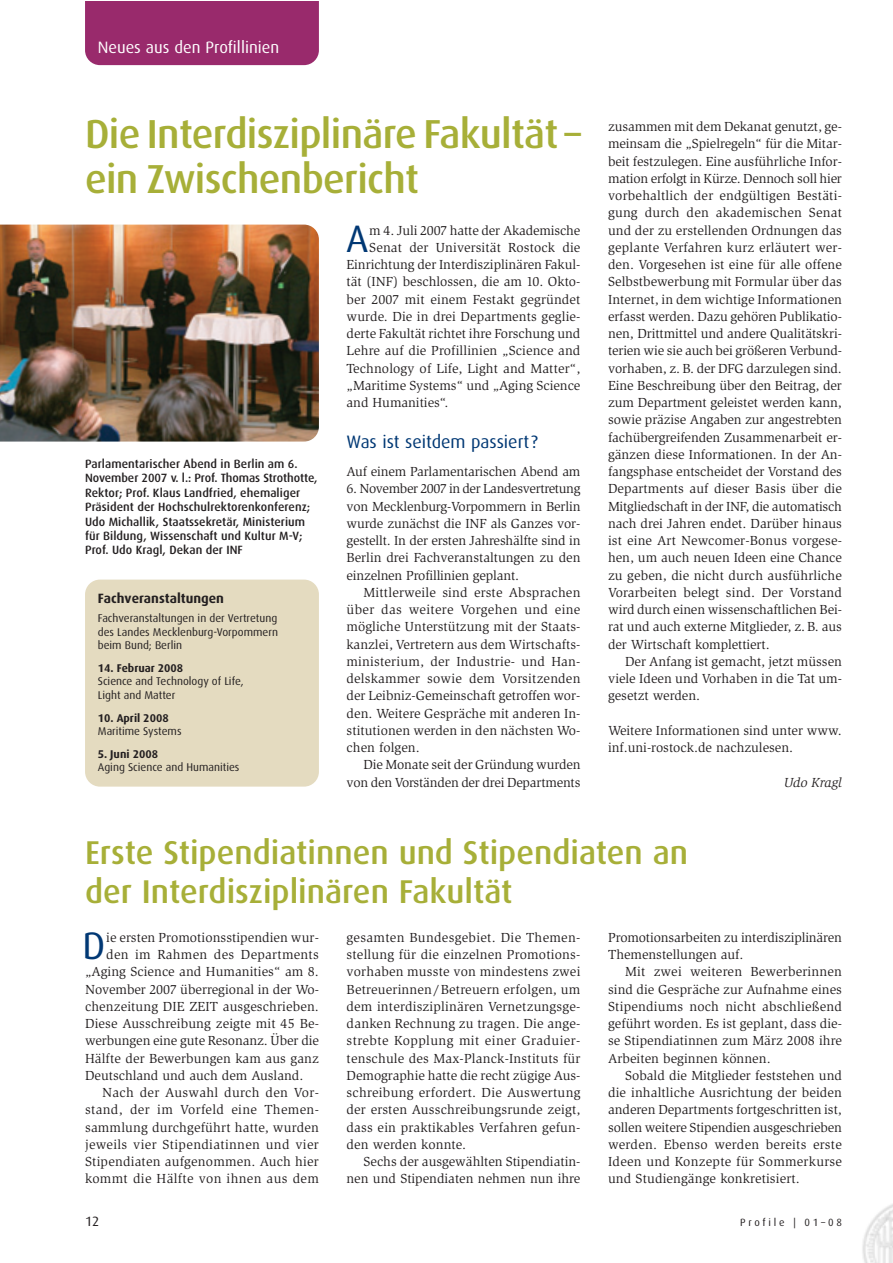
<style>
.page{position:relative;width:893px;height:1263px;background:#fff}
.page>*{position:absolute;margin:0;border:0;box-sizing:border-box;transform-origin:0 0}
.t1{font:500 40.5px/45px "Dax Pro";letter-spacing:-.015em;color:#a7af38}
.t2{font:38.25px "Dax Pro";color:#013874}
.t3{font:500 33px/39px "Dax Pro";color:#a7af38}
.t4{font:18px "Dax Pro";color:#013874}
.t5{font:16.5px "Dax Pro";color:#fff}
.t6{font:13.5px/17.2px "AT Slimbach";color:#231f20;text-align:justify}
.t7{font:13.5px "AT Slimbach";letter-spacing:.025em;color:#231f20}
.t8{font:13.5px "AT Slimbach";letter-spacing:.02em;color:#231f20}
.t9{font:700 13.5px "Dax Pro";color:#231f20}
.t10{font:italic 13.5px "AT Slimbach";color:#231f20}
.t11{font:13.5px "Dax Pro";color:#231f20}
.t12{font:500 12px/14.4px "Dax Pro";letter-spacing:.005em;color:#231f20}
.t13{font:11.25px/13.8px "Dax Pro";color:#231f20;text-align:justify}
.t14{font:700 11.25px "Dax Pro";color:#231f20}
.t15{font:10.5px "Dax Pro";letter-spacing:.265em;color:#231f20}
</style>
<div class="page">
<img style="left:862px;top:1204px;width:31px;height:59px">
<div style="left:85px;top:1px;width:234px;height:64px;background:#992a6c"></div>
<div style="left:85px;top:580px;width:234px;height:207px;background:#e4dbc0;border-radius:15px"></div>
<img style="left:0;top:225px;width:319px;height:217px">
<p class="t5" style="left:98px;top:40px;width:183px">Neues aus den Profillinien</p>
<h1 class="t1" style="left:85px;top:114px;width:498px">Die Interdisziplinäre Fakultät – ein Zwischenbericht</h1>
<p class="t12" style="left:85px;top:457px;width:234px">Parlamentarischer Abend in Berlin am 6.<br>November 2007 v. l.: Prof. Thomas Strothotte, Rektor; Prof. Klaus Landfried, ehemaliger Präsident der Hochschulrektorenkonferenz; Udo Michallik, Staatssekretär, Ministerium für Bildung, Wissenschaft und Kultur M-V; Prof. Udo Kragl, Dekan der INF</p>
<p class="t9" style="left:98px;top:592px;width:128px">Fachveranstaltungen</p>
<p class="t13" style="left:98px;top:612px;width:182px">Fachveranstaltungen in der Vertretung des Landes Mecklenburg-Vorpommern beim Bund; Berlin</p>
<p class="t14" style="left:98px;top:663px;width:87px">14. Februar 2008</p>
<p class="t13" style="left:98px;top:675px;width:147px">Science and Technology of Life,<br>Light and Matter</p>
<p class="t14" style="left:98px;top:713px;width:72px">10. April 2008</p>
<p class="t13" style="left:98px;top:725px;width:85px">Maritime Systems</p>
<p class="t14" style="left:98px;top:749px;width:62px">5. Juni 2008</p>
<p class="t13" style="left:98px;top:761px;width:143px">Aging Science and Humanities</p>
<h2 class="t2" style="left:346px;top:222px;width:24px">A</h2>
<p class="t6" style="left:369px;top:223px;width:213px">m 4. Juli 2007 hatte der Akademische</p>
<p class="t6" style="left:369px;top:240px;width:213px">Senat der Universität Rostock die</p>
<p class="t6" style="left:347px;top:257px;width:235px">Einrichtung der Interdisziplinären Fakul-</p>
<p class="t6" style="left:347px;top:274px;width:235px">tät (INF) beschlossen, die am 10. Okto-</p>
<p class="t6" style="left:347px;top:292px;width:235px">ber 2007 mit einem Festakt gegründet</p>
<p class="t6" style="left:347px;top:309px;width:235px">wurde. Die in drei Departments geglie-</p>
<p class="t6" style="left:347px;top:326px;width:235px">derte Fakultät richtet ihre Forschung und</p>
<p class="t6" style="left:347px;top:343px;width:235px">Lehre auf die Profillinien „Science and</p>
<p class="t6" style="left:347px;top:361px;width:235px">Technology of Life, Light and Matter“,</p>
<p class="t6" style="left:347px;top:378px;width:235px">„Maritime Systems“ und „Aging Science</p>
<p class="t6" style="left:347px;top:395px;width:103px">and Humanities“.</p>
<h3 class="t4" style="left:347px;top:433px;width:193px">Was ist seitdem passiert?</h3>
<p class="t6" style="left:347px;top:464px;width:235px">Auf einem Parlamentarischen Abend am</p>
<p class="t6" style="left:347px;top:481px;width:235px">6. November 2007 in der Landesvertretung von Mecklenburg-Vorpommern in Berlin wurde zunächst die INF als Ganzes vor&shy;gestellt. In der ersten Jahreshälfte sind in Berlin drei Fachveranstaltungen zu den einzelnen Profillinien geplant.</p>
<p class="t6" style="left:347px;top:585px;width:235px;text-indent:17px">Mittlerweile sind erste Absprachen über das weitere Vorgehen und eine mögliche Unterstützung mit der Staats&shy;kanzlei, Vertretern aus dem Wirtschafts&shy;ministerium, der Industrie- und Han&shy;delskammer sowie dem Vorsitzenden der Leibniz-Gemeinschaft getroffen wor&shy;den. Weitere Gespräche mit anderen In&shy;stitutionen werden in den nächsten Wo&shy;chen folgen.</p>
<p class="t6" style="left:347px;top:757px;width:235px;text-align:right">Die Monate seit der Gründung wurden von den Vorständen der drei Departments</p>
<p class="t6" style="left:608px;top:119px;width:235px">zusammen mit dem Dekanat genutzt, ge&shy;meinsam die „Spielregeln“ für die Mitar&shy;beit festzulegen. Eine ausführliche Infor&shy;mation erfolgt in Kürze. Dennoch soll hier vorbehaltlich der endgültigen Bestäti&shy;gung durch den akademischen Senat und der zu erstellenden Ordnungen das geplante Verfahren kurz erläutert wer&shy;den. Vorgesehen ist eine für alle offene Selbstbewerbung mit Formular über das Internet, in dem wichtige Informationen erfasst werden. Dazu gehören Publikatio&shy;nen, Drittmittel und andere Qualitätskri&shy;terien wie sie auch bei größeren Verbund&shy;vorhaben, z. B. der DFG darzulegen sind.<br>Eine Beschreibung über den Beitrag, der zum Department geleistet werden kann, sowie präzise Angaben zur angestrebten fachübergreifenden Zusammenarbeit er&shy;gänzen diese Informationen. In der An&shy;fangsphase entscheidet der Vorstand des Departments auf dieser Basis über die Mitgliedschaft in der INF, die automatisch nach drei Jahren endet. Darüber hinaus ist eine Art Newcomer-Bonus vorgese&shy;hen, um auch neuen Ideen eine Chance zu geben, die nicht durch ausführliche Vorarbeiten belegt sind. Der Vorstand wird durch einen wissenschaftlichen Bei&shy;rat und auch externe Mitglieder, z. B. aus der Wirtschaft komplettiert.</p>
<p class="t6" style="left:608px;top:654px;width:235px;text-indent:17px">Der Anfang ist gemacht, jetzt müssen viele Ideen und Vorhaben in die Tat um&shy;gesetzt werden.</p>
<p class="t6" style="left:608px;top:723px;width:235px">Weitere Informationen sind unter www. inf.uni-rostock.de nachzulesen.</p>
<p class="t10" style="left:784px;top:777px;width:59px">Udo Kragl</p>
<h3 class="t3" style="left:85px;top:835px;width:605px">Erste Stipendiatinnen und Stipendiaten an der Interdisziplinären Fakultät</h3>
<h2 class="t2" style="left:82px;top:929px;width:24px">D</h2>
<p class="t6" style="left:106px;top:930px;width:214px">ie ersten Promotionsstipendien wur-</p>
<p class="t8" style="left:106px;top:949px;width:214px">den im Rahmen des Departments</p>
<p class="t6" style="left:85px;top:964px;width:235px">„Aging Science and Humanities“ am 8.</p>
<p class="t6" style="left:85px;top:982px;width:235px">November 2007 überregional in der Wo-</p>
<p class="t6" style="left:85px;top:999px;width:235px">chenzeitung DIE ZEIT ausgeschrieben.</p>
<p class="t6" style="left:85px;top:1016px;width:235px">Diese Ausschreibung zeigte mit 45 Be-</p>
<p class="t6" style="left:85px;top:1033px;width:235px">werbungen eine gute Resonanz. Über die</p>
<p class="t6" style="left:85px;top:1051px;width:235px">Hälfte der Bewerbungen kam aus ganz</p>
<p class="t6" style="left:85px;top:1068px;width:220px">Deutschland und auch dem Ausland.</p>
<p class="t7" style="left:102px;top:1087px;width:218px">Nach der Auswahl durch den Vor-</p>
<p class="t7" style="left:85px;top:1105px;width:235px">stand, der im Vorfeld eine Themen-</p>
<p class="t6" style="left:85px;top:1120px;width:235px">sammlung durchgeführt hatte, wurden</p>
<p class="t7" style="left:85px;top:1139px;width:235px">jeweils vier Stipendiatinnen und vier</p>
<p class="t6" style="left:85px;top:1154px;width:235px">Stipendiaten aufgenommen. Auch hier</p>
<p class="t7" style="left:85px;top:1174px;width:235px">kommt die Hälfte von ihnen aus dem</p>
<p class="t6" style="left:347px;top:930px;width:235px">gesamten Bundesgebiet. Die Themen&shy;stellung für die einzelnen Promotions&shy;vorhaben musste von mindestens zwei Betreuerinnen/Betreuern erfolgen, um dem interdisziplinären Vernetzungsge&shy;danken Rechnung zu tragen. Die ange&shy;strebte Kopplung mit einer Graduier&shy;tenschule des Max-Planck-Instituts für Demographie hatte die recht zügige Aus&shy;schreibung erfordert. Die Auswertung der ersten Ausschreibungsrunde zeigt, dass ein praktikables Verfahren gefun&shy;den werden konnte.</p>
<p class="t6" style="left:347px;top:1154px;width:235px;text-align:right">Sechs der ausgewählten Stipendiatin&shy;nen und Stipendiaten nehmen nun ihre</p>
<p class="t6" style="left:608px;top:930px;width:235px">Promotionsarbeiten zu interdisziplinären<br>Themenstellungen auf.</p>
<p class="t6" style="left:608px;top:964px;width:235px;text-indent:17px">Mit zwei weiteren Bewerberinnen sind die Gespräche zur Aufnahme eines Stipendiums noch nicht abschließend geführt worden. Es ist geplant, dass die&shy;se Stipendiatinnen zum März 2008 ihre Arbeiten beginnen können.</p>
<p class="t6" style="left:608px;top:1068px;width:235px;text-indent:17px">Sobald die Mitglieder feststehen und die inhaltliche Ausrichtung der beiden anderen Departments fortgeschritten ist, sollen weitere Stipendien ausgeschrieben werden. Ebenso werden bereits erste Ideen und Konzepte für Sommerkurse und Studiengänge konkretisiert.</p>
<p class="t11" style="left:85px;top:1215px;width:16px">12</p>
<p class="t15" style="left:740px;top:1217px;width:103px">Profile | 01–08</p>
</div>
